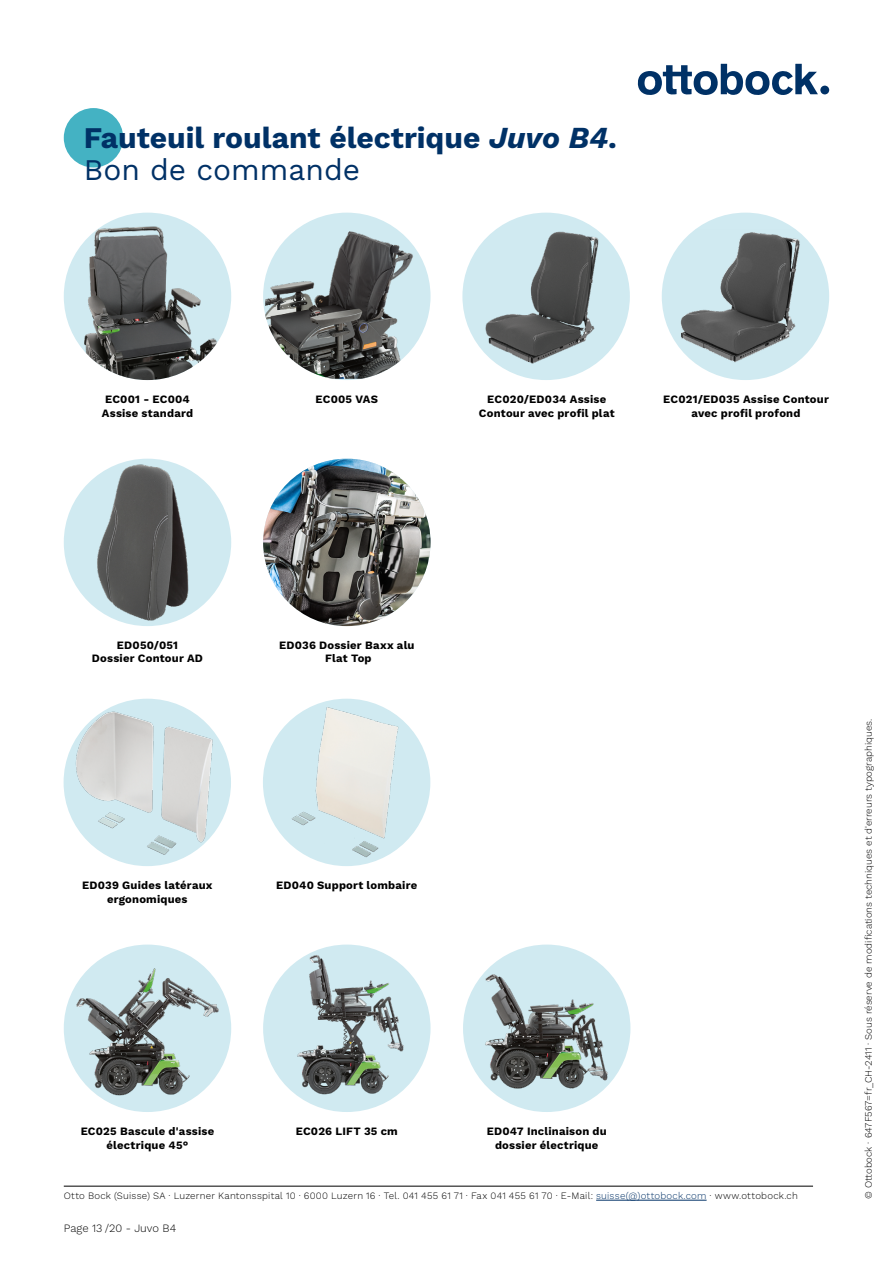
<style>
.page{position:relative;width:893px;height:1263px;background:#fff}
.page>*{position:absolute;margin:0;border:0;box-sizing:border-box;transform-origin:0 0}
.t1{font:700 30px/31.8px "Work Sans";color:#003166}
.t2{font:700 11.25px/13.5px "Work Sans";letter-spacing:.02em;color:#000;text-align:center}
.t3{font:300 11.25px "Work Sans";color:#000}
.t4{font:300 9.75px "Work Sans";letter-spacing:.01em;color:#000}
.s1{font-style:italic}
.s2{font-weight:400}
.s3{color:#003166}
</style>
<div class="page">
<div style="left:263px;top:213px;width:168px;height:167px;background:#d0eaf1;border-radius:50%"></div>
<img style="left:265px;top:229px;width:150px;height:150px">
<img style="left:64px;top:459px;width:167px;height:167px;border-radius:84px">
<div style="left:64px;top:699px;width:167px;height:167px;background:#d0eaf1;border-radius:50%"></div>
<img style="left:71px;top:707px;width:153px;height:152px">
<div style="left:263px;top:699px;width:167px;height:167px;background:#d0eaf1;border-radius:50%"></div>
<img style="left:274px;top:704px;width:155px;height:155px">
<img style="left:263px;top:459px;width:168px;height:167px;border-radius:84px">
<div style="left:462px;top:213px;width:168px;height:167px;background:#d0eaf1;border-radius:50%"></div>
<img style="left:475px;top:228px;width:138px;height:137px">
<div style="left:662px;top:213px;width:167px;height:167px;background:#d0eaf1;border-radius:50%"></div>
<img style="left:674px;top:230px;width:133px;height:133px">
<div style="left:64px;top:944px;width:167px;height:168px;background:#d0eaf1;border-radius:50%"></div>
<img style="left:71px;top:953px;width:153px;height:152px">
<div style="left:263px;top:944px;width:168px;height:168px;background:#d0eaf1;border-radius:50%"></div>
<img style="left:277px;top:952px;width:146px;height:146px">
<div style="left:463px;top:944px;width:167px;height:168px;background:#d0eaf1;border-radius:50%"></div>
<img style="left:480px;top:961px;width:133px;height:134px">
<img style="left:64px;top:213px;width:167px;height:167px;border-radius:84px">
<hr style="left:64px;top:1186px;width:749px;height:1px;background:#000">
<hr style="left:596px;top:1200px;width:111px;height:1px;background:#003166">
<div style="left:820px;top:86px;width:9px;height:8px;background:#003166;border-radius:50%"></div>
<svg style="left:638px;top:64px;width:180px;height:31px"></svg>
<div style="left:64px;top:108px;width:59px;height:59px;background:#44b2c3;border-radius:50%"></div>
<h1 class="t1" style="left:84px;top:121px;width:535px">Fauteuil roulant électrique <span class="s1">Juvo B4</span>.<br><span class="s2">Bon de commande</span></h1>
<p class="t2" style="left:102px;top:392px;width:93px;text-align:left">EC001 - EC004<br>Assise standard</p>
<p class="t2" style="left:315px;top:392px;width:64px">EC005 VAS</p>
<p class="t2" style="left:479px;top:392px;width:137px">EC020/ED034 Assise<br>Contour avec profil plat</p>
<p class="t2" style="left:663px;top:392px;width:167px">EC021/ED035 Assise Contour avec profil profond</p>
<p class="t2" style="left:92px;top:638px;width:113px">ED050/051<br>Dossier Contour AD</p>
<p class="t2" style="left:279px;top:638px;width:137px">ED036 Dossier Baxx alu<br>Flat Top</p>
<p class="t2" style="left:82px;top:878px;width:132px">ED039 Guides latéraux ergonomiques</p>
<p class="t2" style="left:276px;top:878px;width:143px">ED040 Support lombaire</p>
<p class="t2" style="left:81px;top:1124px;width:135px">EC025 Bascule d'assise électrique 45°</p>
<p class="t2" style="left:296px;top:1124px;width:104px">EC026 LIFT 35 cm</p>
<p class="t2" style="left:487px;top:1124px;width:122px">ED047 Inclinaison du dossier électrique</p>
<p class="t4" style="left:64px;top:1189px;width:736px">Otto Bock (Suisse) SA · Luzerner Kantonsspital 10 · 6000 Luzern 16 · Tel. 041 455 61 71 · Fax 041 455 61 70 · E-Mail: <span class="s3">suisse(@)ottobock.com</span> · www.ottobock.ch</p>
<p class="t3" style="left:64px;top:1220px;width:114px">Page 13 /20 - Juvo B4</p>
<p class="t4" style="left:861px;top:1199px;width:482px;rotate:-90deg">© Ottobock · 647F567=fr_CH-2411 · Sous réserve de modifications techniques et d'erreurs typographiques.</p>
</div>
